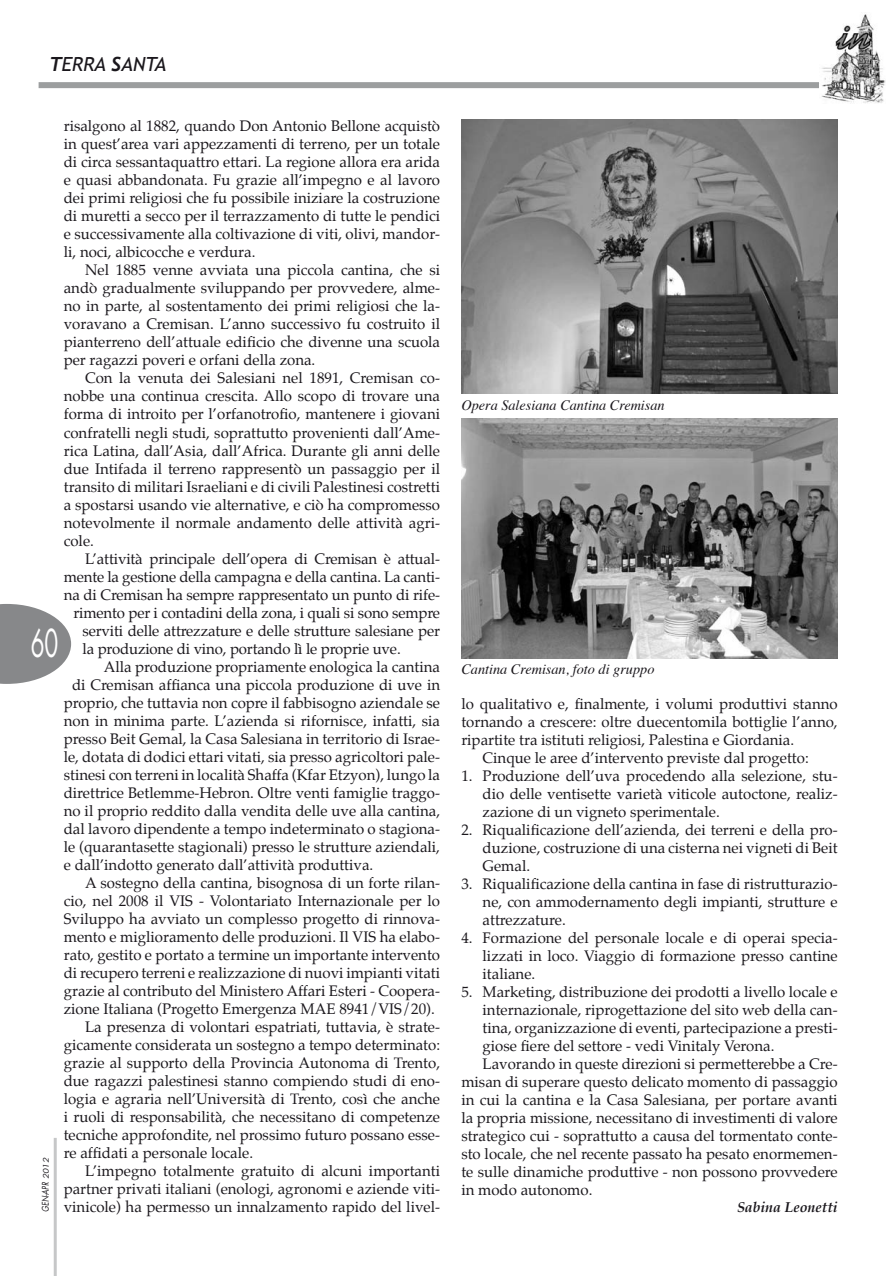
<style>
.page{position:relative;width:893px;height:1276px;background:#fff}
.page>*{position:absolute;margin:0;border:0;box-sizing:border-box;transform-origin:0 0}
.t1{font:37.5px "Futura";color:#fff;scale:.6 1}
.t2{font:italic 19.5px "Trebuchet MS";color:#1a171c}
.t3{font:15px/18px "Palatino";color:#1a171c;text-align:justify}
.t4{font:italic 14.25px "Times";color:#1a171c}
.t5{font:italic 700 14.25px "Palatino";color:#1a171c}
.t6{font:italic 9px "Futura";color:#1a171c;scale:.8 1}
.s1{font-weight:700}
.s2{font-family:"Trebuchet";font-weight:700}
.s3{font-style:inherit}
.s4{font-size:7.5px}
</style>
<div class="page">
<div style="left:39px;top:82px;width:797px;height:6px;background:#9c9e9f"></div>
<hr style="left:54px;top:1138px;width:3px;height:138px;background:#c6c7c8">
<img style="left:819px;top:14px;width:66px;height:89px">
<svg style="left:0;top:604px;width:71px;height:80px"></svg>
<img style="left:461px;top:119px;width:377px;height:274px">
<img style="left:461px;top:419px;width:377px;height:239px">
<h2 class="t2" style="left:49px;top:53px;width:119px"><span class="s1">T</span>ERRA <span class="s2">S</span><span class="s3">ANTA</span></h2>
<p class="t3" style="left:64px;top:119px;width:378px">risalgono al 1882, quando Don Antonio Bellone acquistò in quest’area vari appezzamenti di terreno, per un totale di circa sessantaquattro ettari. La regione allora era arida e quasi abbandonata. Fu grazie all’impegno e al lavoro dei primi religiosi che fu possibile iniziare la costruzione di muretti a secco per il terrazzamento di tutte le pendici e successivamente alla coltivazione di viti, olivi, mandor&shy;li, noci, albicocche e verdura.</p>
<p class="t3" style="left:64px;top:263px;width:378px;text-indent:21px">Nel 1885 venne avviata una piccola cantina, che si andò gradualmente sviluppando per provvedere, alme&shy;no in parte, al sostentamento dei primi religiosi che la&shy;voravano a Cremisan. L’anno successivo fu costruito il pianterreno dell’attuale edificio che divenne una scuola per ragazzi poveri e orfani della zona.</p>
<p class="t3" style="left:64px;top:371px;width:378px;text-indent:21px">Con la venuta dei Salesiani nel 1891, Cremisan co&shy;nobbe una continua crescita. Allo scopo di trovare una forma di introito per l’orfanotrofio, mantenere i giovani confratelli negli studi, soprattutto provenienti dall’Ame&shy;rica Latina, dall’Asia, dall’Africa. Durante gli anni delle due Intifada il terreno rappresentò un passaggio per il transito di militari Israeliani e di civili Palestinesi costretti a spostarsi usando vie alternative, e ciò ha compromesso notevolmente il normale andamento delle attività agri&shy;cole.</p>
<p class="t3" style="left:85px;top:551px;width:357px">L’attività principale dell’opera di Cremisan è attual-</p>
<p class="t3" style="left:64px;top:569px;width:378px">mente la gestione della campagna e della cantina. La canti-</p>
<p class="t3" style="left:64px;top:587px;width:378px">na di Cremisan ha sempre rappresentato un punto di rife-</p>
<p class="t3" style="left:74px;top:605px;width:368px">rimento per i contadini della zona, i quali si sono sempre</p>
<p class="t3" style="left:83px;top:623px;width:359px">serviti delle attrezzature e delle strutture salesiane per</p>
<p class="t3" style="left:83px;top:641px;width:320px">la produzione di vino, portando lì le proprie uve.</p>
<p class="t3" style="left:104px;top:659px;width:338px">Alla produzione propriamente enologica la cantina</p>
<p class="t3" style="left:72px;top:677px;width:370px">di Cremisan affianca una piccola produzione di uve in</p>
<p class="t3" style="left:64px;top:695px;width:378px">proprio, che tuttavia non copre il fabbisogno aziendale se</p>
<p class="t3" style="left:64px;top:713px;width:378px">non in minima parte. L’azienda si rifornisce, infatti, sia</p>
<p class="t3" style="left:64px;top:731px;width:378px">presso Beit Gemal, la Casa Salesiana in territorio di Israe-</p>
<p class="t3" style="left:64px;top:749px;width:378px">le, dotata di dodici ettari vitati, sia presso agricoltori pale-</p>
<p class="t3" style="left:64px;top:767px;width:378px">stinesi con terreni in località Shaffa (Kfar Etzyon), lungo la</p>
<p class="t3" style="left:64px;top:785px;width:378px">direttrice Betlemme-Hebron. Oltre venti famiglie traggo-</p>
<p class="t3" style="left:64px;top:803px;width:378px">no il proprio reddito dalla vendita delle uve alla cantina,</p>
<p class="t3" style="left:64px;top:821px;width:378px">dal lavoro dipendente a tempo indeterminato o stagiona-</p>
<p class="t3" style="left:64px;top:839px;width:378px">le (quarantasette stagionali) presso le strutture aziendali,</p>
<p class="t3" style="left:64px;top:857px;width:311px">e dall’indotto generato dall’attività produttiva.</p>
<p class="t3" style="left:85px;top:875px;width:357px">A sostegno della cantina, bisognosa di un forte rilan-</p>
<p class="t3" style="left:64px;top:893px;width:378px">cio, nel 2008 il VIS - Volontariato Internazionale per lo</p>
<p class="t3" style="left:64px;top:911px;width:378px">Sviluppo ha avviato un complesso progetto di rinnova-</p>
<p class="t3" style="left:64px;top:929px;width:378px">mento e miglioramento delle produzioni. Il VIS ha elabo-</p>
<p class="t3" style="left:64px;top:947px;width:378px">rato, gestito e portato a termine un importante intervento</p>
<p class="t3" style="left:64px;top:965px;width:378px">di recupero terreni e realizzazione di nuovi impianti vitati</p>
<p class="t3" style="left:64px;top:983px;width:378px">grazie al contributo del Ministero Affari Esteri - Coopera-</p>
<p class="t3" style="left:64px;top:1001px;width:373px">zione Italiana (Progetto Emergenza MAE 8941/VIS/20).</p>
<p class="t3" style="left:85px;top:1019px;width:357px">La presenza di volontari espatriati, tuttavia, è strate-</p>
<p class="t3" style="left:64px;top:1037px;width:378px">gicamente considerata un sostegno a tempo determinato:</p>
<p class="t3" style="left:64px;top:1055px;width:378px">grazie al supporto della Provincia Autonoma di Trento,</p>
<p class="t3" style="left:64px;top:1073px;width:378px">due ragazzi palestinesi stanno compiendo studi di eno-</p>
<p class="t3" style="left:64px;top:1091px;width:378px">logia e agraria nell’Università di Trento, così che anche</p>
<p class="t3" style="left:64px;top:1109px;width:378px">i ruoli di responsabilità, che necessitano di competenze</p>
<p class="t3" style="left:64px;top:1127px;width:378px">tecniche approfondite, nel prossimo futuro possano esse-</p>
<p class="t3" style="left:64px;top:1145px;width:191px">re affidati a personale locale.</p>
<p class="t3" style="left:85px;top:1163px;width:357px">L’impegno totalmente gratuito di alcuni importanti</p>
<p class="t3" style="left:64px;top:1181px;width:378px">partner privati italiani (enologi, agronomi e aziende viti-</p>
<p class="t3" style="left:64px;top:1199px;width:378px">vinicole) ha permesso un innalzamento rapido del livel-</p>
<h1 class="t1" style="left:31px;top:617px;width:48px">60</h1>
<p class="t6" style="left:39px;top:1211px;width:69px;rotate:-90deg">gen-apr <span class="s4">2012</span></p>
<p class="t4" style="left:461px;top:392px;width:205px">Opera Salesiana Cantina Cremisan</p>
<p class="t4" style="left:461px;top:657px;width:195px">Cantina Cremisan, foto di gruppo</p>
<p class="t3" style="left:461px;top:696px;width:378px">lo qualitativo e, finalmente, i volumi produttivi stanno</p>
<p class="t3" style="left:461px;top:714px;width:378px">tornando a crescere: oltre duecentomila bottiglie l’anno,</p>
<p class="t3" style="left:461px;top:732px;width:334px">ripartite tra istituti religiosi, Palestina e Giordania.</p>
<p class="t3" style="left:483px;top:750px;width:328px">Cinque le aree d’intervento previste dal progetto:</p>
<p class="t3" style="left:483px;top:768px;width:357px;text-indent:-21px">1. Produzione dell’uva procedendo alla selezione, stu&shy;dio delle ventisette varietà viticole autoctone, realiz&shy;zazione di un vigneto sperimentale.</p>
<p class="t3" style="left:483px;top:822px;width:357px;text-indent:-21px">2. Riqualificazione dell’azienda, dei terreni e della pro&shy;duzione, costruzione di una cisterna nei vigneti di Beit Gemal.</p>
<p class="t3" style="left:483px;top:876px;width:357px;text-indent:-21px">3. Riqualificazione della cantina in fase di ristrutturazio&shy;ne, con ammodernamento degli impianti, strutture e attrezzature.</p>
<p class="t3" style="left:483px;top:930px;width:357px;text-indent:-21px">4. Formazione del personale locale e di operai specia&shy;lizzati in loco. Viaggio di formazione presso cantine italiane.</p>
<p class="t3" style="left:461px;top:984px;width:378px">5. Marketing, distribuzione dei prodotti a livello locale e</p>
<p class="t3" style="left:483px;top:1002px;width:357px">internazionale, riprogettazione del sito web della can-</p>
<p class="t3" style="left:483px;top:1020px;width:357px">tina, organizzazione di eventi, partecipazione a presti-</p>
<p class="t3" style="left:483px;top:1038px;width:293px">giose fiere del settore - vedi Vinitaly Verona.</p>
<p class="t3" style="left:483px;top:1056px;width:357px">Lavorando in queste direzioni si permetterebbe a Cre-</p>
<p class="t3" style="left:461px;top:1074px;width:378px">misan di superare questo delicato momento di passaggio</p>
<p class="t3" style="left:461px;top:1092px;width:378px">in cui la cantina e la Casa Salesiana, per portare avanti</p>
<p class="t3" style="left:461px;top:1110px;width:378px">la propria missione, necessitano di investimenti di valore</p>
<p class="t3" style="left:461px;top:1128px;width:378px">strategico cui - soprattutto a causa del tormentato conte-</p>
<p class="t3" style="left:461px;top:1146px;width:378px">sto locale, che nel recente passato ha pesato enormemen-</p>
<p class="t3" style="left:461px;top:1164px;width:378px">te sulle dinamiche produttive - non possono provvedere</p>
<p class="t3" style="left:461px;top:1182px;width:133px">in modo autonomo.</p>
<p class="t5" style="left:737px;top:1198px;width:102px">Sabina Leonetti</p>
</div>
